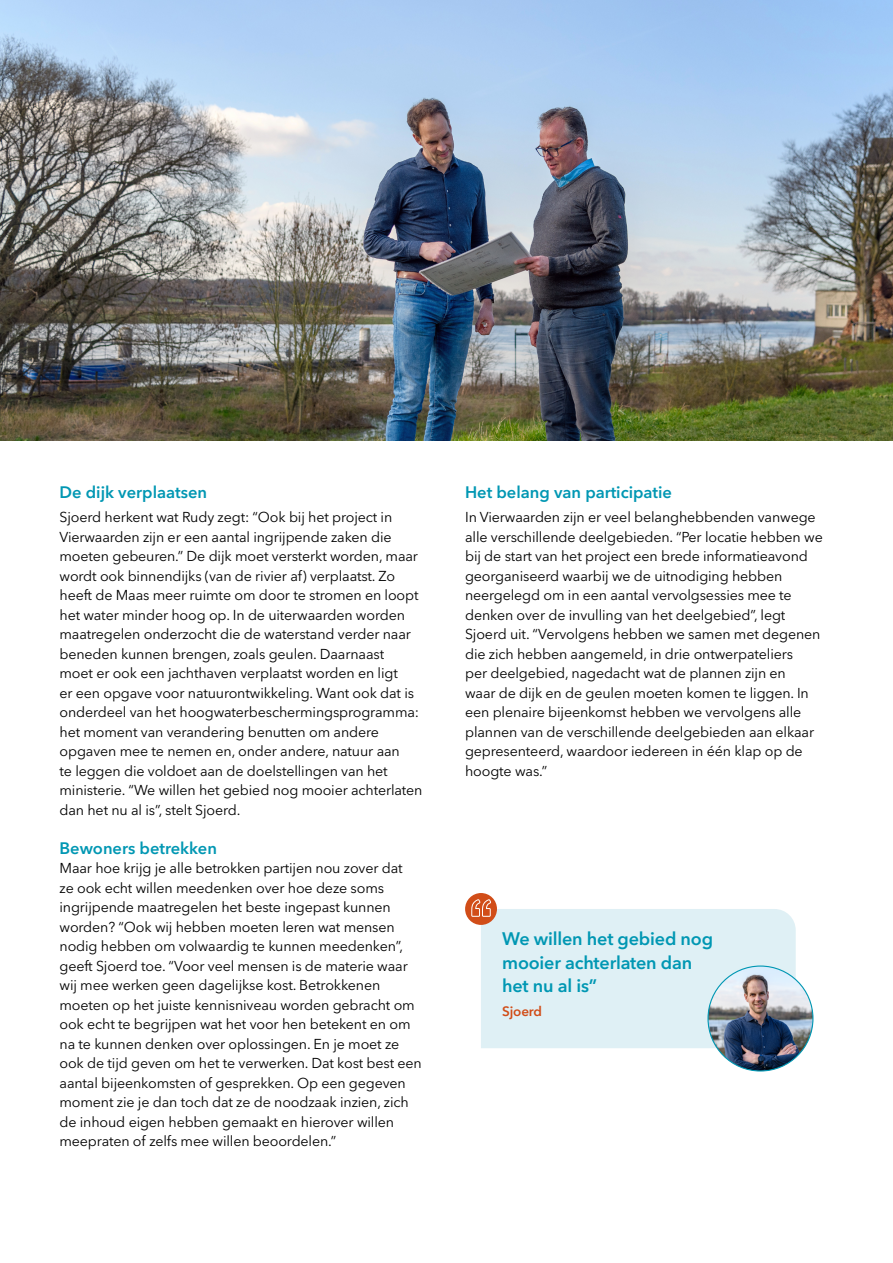
<style>
.page{position:relative;width:893px;height:1263px;background:#fff}
.page>*{position:absolute;margin:0;border:0;box-sizing:border-box;transform-origin:0 0}
.t1{font:600 18px/23.4px "Avenir Next LT Pro";letter-spacing:-.01em;color:#0097b3}
.t2{font:600 16.5px "Avenir Next LT Pro";color:#0097b3}
.t3{font:14.25px/19.5px "Avenir Next LT Pro";letter-spacing:-.01em;color:#000}
.t4{font:600 13.5px "Avenir Next LT Pro";letter-spacing:-.01em;color:#d14d18}
</style>
<div class="page">
<img style="left:0;top:0;width:893px;height:440px">
<img style="left:708px;top:966px;width:105px;height:105px;border-radius:52px">
<div style="left:465px;top:893px;width:32px;height:32px;background:#d14d18;border-radius:50%"></div>
<svg style="left:471px;top:899px;width:325px;height:149px;background:#d5e2e7"></svg>
<p class="t2" style="left:60px;top:483px;width:149px">De dijk verplaatsen</p>
<p class="t3" style="left:60px;top:507px;width:364px">Sjoerd herkent wat Rudy zegt: “Ook bij het project in Vierwaarden zijn er een aantal ingrijpende zaken die moeten gebeuren.” De dijk moet versterkt worden, maar wordt ook binnendijks (van de rivier af) verplaatst. Zo heeft de Maas meer ruimte om door te stromen en loopt het water minder hoog op. In de uiterwaarden worden maatregelen onderzocht die de waterstand verder naar beneden kunnen brengen, zoals geulen. Daarnaast<br>moet er ook een jachthaven verplaatst worden en ligt<br>er een opgave voor natuurontwikkeling. Want ook dat is onderdeel van het hoogwaterbeschermingsprogramma: het moment van verandering benutten om andere opgaven mee te nemen en, onder andere, natuur aan<br>te leggen die voldoet aan de doelstellingen van het ministerie. “We willen het gebied nog mooier achterlaten dan het nu al is”, stelt Sjoerd.</p>
<p class="t2" style="left:60px;top:838px;width:159px">Bewoners betrekken</p>
<p class="t3" style="left:60px;top:858px;width:364px">Maar hoe krijg je alle betrokken partijen nou zover dat<br>ze ook echt willen meedenken over hoe deze soms ingrijpende maatregelen het beste ingepast kunnen worden? “Ook wij hebben moeten leren wat mensen nodig hebben om volwaardig te kunnen meedenken”, geeft Sjoerd toe. “Voor veel mensen is de materie waar wij mee werken geen dagelijkse kost. Betrokkenen moeten op het juiste kennisniveau worden gebracht om ook echt te begrijpen wat het voor hen betekent en om na te kunnen denken over oplossingen. En je moet ze ook de tijd geven om het te verwerken. Dat kost best een aantal bijeenkomsten of gesprekken. Op een gegeven moment zie je dan toch dat ze de noodzaak inzien, zich de inhoud eigen hebben gemaakt en hierover willen meepraten of zelfs mee willen beoordelen.”</p>
<p class="t2" style="left:465px;top:483px;width:208px">Het belang van participatie</p>
<p class="t3" style="left:465px;top:507px;width:359px">In Vierwaarden zijn er veel belanghebbenden vanwege alle verschillende deelgebieden. “Per locatie hebben we bij de start van het project een brede informatieavond georganiseerd waarbij we de uitnodiging hebben neergelegd om in een aantal vervolgsessies mee te denken over de invulling van het deelgebied”, legt Sjoerd uit. “Vervolgens hebben we samen met degenen die zich hebben aangemeld, in drie ontwerpateliers<br>per deelgebied, nagedacht wat de plannen zijn en<br>waar de dijk en de geulen moeten komen te liggen. In een plenaire bijeenkomst hebben we vervolgens alle plannen van de verschillende deelgebieden aan elkaar gepresenteerd, waardoor iedereen in één klap op de hoogte was.”</p>
<p class="t1" style="left:502px;top:927px;width:212px">We willen het gebied nog mooier achterlaten dan het nu al is”</p>
<p class="t4" style="left:502px;top:1003px;width:41px">Sjoerd</p>
</div>
